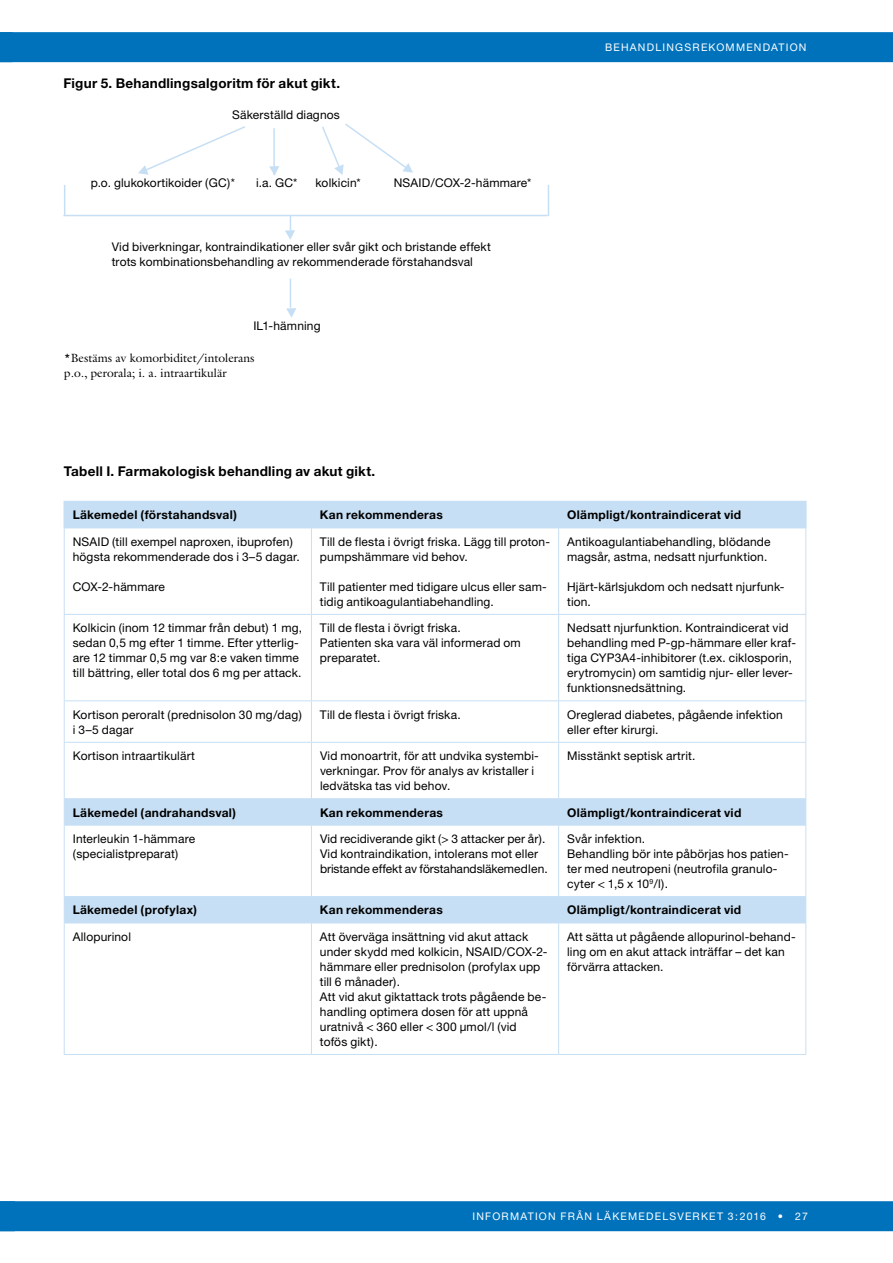
<style>
.page{position:relative;width:893px;height:1263px;background:#fff}
.page>*{position:absolute;margin:0;border:0;box-sizing:border-box;transform-origin:0 0}
.t1{font:700 13.5px "Helvetica Neue";letter-spacing:.02em;color:#000}
.t2{font:12px/15px "Helvetica Neue";letter-spacing:.015em;color:#000}
.t3{font:700 12px "Helvetica Neue";letter-spacing:.025em;color:#000}
.t4{font:12px/14.4px "Galliard LT";color:#000}
.t5{font:10.5px "Helvetica Neue";letter-spacing:.115em;color:#fff}
</style>
<div class="page">
<div style="left:0;top:1201px;width:893px;height:30px;background:#0072bc"></div>
<div style="left:0;top:32px;width:893px;height:30px;background:#0072bc"></div>
<svg style="left:65px;top:502px;width:740px;height:420px"></svg>
<svg style="left:311px;top:502px;width:1px;height:26px"></svg>
<svg style="left:558px;top:502px;width:1px;height:26px"></svg>
<hr style="left:63px;top:501px;width:248px;height:1px;background:#c7dff4">
<hr style="left:63px;top:502px;width:2px;height:26px;background:#c7dff4">
<hr style="left:311px;top:501px;width:248px;height:1px;background:#c7dff4">
<hr style="left:559px;top:501px;width:248px;height:1px;background:#c7dff4">
<hr style="left:805px;top:502px;width:2px;height:26px;background:#c7dff4">
<hr style="left:64px;top:528px;width:247px;height:1px;background:#c7dff4">
<hr style="left:64px;top:528px;width:1px;height:86px;background:#c7dff4">
<hr style="left:311px;top:528px;width:248px;height:1px;background:#c7dff4">
<hr style="left:311px;top:528px;width:1px;height:86px;background:#c7dff4">
<hr style="left:559px;top:528px;width:247px;height:1px;background:#c7dff4">
<hr style="left:558px;top:528px;width:1px;height:86px;background:#c7dff4">
<hr style="left:805px;top:528px;width:1px;height:86px;background:#c7dff4">
<hr style="left:64px;top:614px;width:247px;height:1px;background:#c7dff4">
<hr style="left:64px;top:615px;width:1px;height:85px;background:#c7dff4">
<hr style="left:311px;top:614px;width:248px;height:1px;background:#c7dff4">
<hr style="left:311px;top:615px;width:1px;height:85px;background:#c7dff4">
<hr style="left:559px;top:614px;width:247px;height:1px;background:#c7dff4">
<hr style="left:558px;top:615px;width:1px;height:85px;background:#c7dff4">
<hr style="left:805px;top:615px;width:1px;height:85px;background:#c7dff4">
<hr style="left:64px;top:700px;width:247px;height:1px;background:#c7dff4">
<hr style="left:64px;top:701px;width:1px;height:41px;background:#c7dff4">
<hr style="left:311px;top:700px;width:248px;height:1px;background:#c7dff4">
<hr style="left:311px;top:701px;width:1px;height:41px;background:#c7dff4">
<hr style="left:559px;top:700px;width:247px;height:1px;background:#c7dff4">
<hr style="left:558px;top:701px;width:1px;height:41px;background:#c7dff4">
<hr style="left:805px;top:701px;width:1px;height:41px;background:#c7dff4">
<hr style="left:64px;top:742px;width:247px;height:1px;background:#c7dff4">
<hr style="left:64px;top:743px;width:1px;height:55px;background:#c7dff4">
<hr style="left:311px;top:742px;width:248px;height:1px;background:#c7dff4">
<hr style="left:311px;top:743px;width:1px;height:55px;background:#c7dff4">
<hr style="left:559px;top:742px;width:247px;height:1px;background:#c7dff4">
<hr style="left:558px;top:743px;width:1px;height:55px;background:#c7dff4">
<hr style="left:805px;top:743px;width:1px;height:55px;background:#c7dff4">
<hr style="left:64px;top:798px;width:247px;height:1px;background:#c7dff4">
<svg style="left:64px;top:799px;width:1px;height:26px"></svg>
<hr style="left:311px;top:798px;width:248px;height:1px;background:#c7dff4">
<svg style="left:311px;top:799px;width:1px;height:26px"></svg>
<hr style="left:559px;top:798px;width:247px;height:1px;background:#c7dff4">
<svg style="left:558px;top:799px;width:1px;height:26px"></svg>
<svg style="left:805px;top:799px;width:1px;height:26px"></svg>
<hr style="left:64px;top:825px;width:247px;height:1px;background:#c7dff4">
<hr style="left:64px;top:825px;width:1px;height:71px;background:#c7dff4">
<hr style="left:311px;top:825px;width:248px;height:1px;background:#c7dff4">
<hr style="left:311px;top:825px;width:1px;height:71px;background:#c7dff4">
<hr style="left:559px;top:825px;width:247px;height:1px;background:#c7dff4">
<hr style="left:558px;top:825px;width:1px;height:71px;background:#c7dff4">
<hr style="left:805px;top:825px;width:1px;height:71px;background:#c7dff4">
<hr style="left:64px;top:896px;width:247px;height:1px;background:#c7dff4">
<svg style="left:64px;top:897px;width:1px;height:25px"></svg>
<hr style="left:311px;top:896px;width:248px;height:1px;background:#c7dff4">
<svg style="left:311px;top:897px;width:1px;height:25px"></svg>
<hr style="left:559px;top:896px;width:247px;height:1px;background:#c7dff4">
<svg style="left:558px;top:897px;width:1px;height:25px"></svg>
<svg style="left:805px;top:897px;width:1px;height:25px"></svg>
<hr style="left:64px;top:922px;width:247px;height:1px;background:#c7dff4">
<hr style="left:64px;top:923px;width:1px;height:131px;background:#c7dff4">
<hr style="left:311px;top:922px;width:248px;height:1px;background:#c7dff4">
<hr style="left:311px;top:923px;width:1px;height:131px;background:#c7dff4">
<hr style="left:559px;top:922px;width:247px;height:1px;background:#c7dff4">
<hr style="left:558px;top:923px;width:1px;height:131px;background:#c7dff4">
<hr style="left:805px;top:923px;width:1px;height:131px;background:#c7dff4">
<hr style="left:64px;top:1054px;width:247px;height:1px;background:#c7dff4">
<hr style="left:311px;top:1054px;width:248px;height:1px;background:#c7dff4">
<hr style="left:559px;top:1054px;width:247px;height:1px;background:#c7dff4">
<hr style="left:273px;top:128px;width:2px;height:47px;background:#c7dff4">
<hr style="left:64px;top:185px;width:1px;height:31px;background:#c7dff4">
<hr style="left:63px;top:215px;width:485px;height:1px;background:#c7dff4">
<hr style="left:548px;top:185px;width:1px;height:31px;background:#c7dff4">
<svg style="left:138px;top:126px;width:107px;height:49px"></svg>
<svg style="left:269px;top:166px;width:10px;height:10px"></svg>
<svg style="left:322px;top:124px;width:91px;height:51px"></svg>
<svg style="left:285px;top:216px;width:10px;height:24px"></svg>
<svg style="left:286px;top:279px;width:10px;height:39px"></svg>
<p class="t1" style="left:63px;top:75px;width:278px">Figur 5. Behandlingsalgoritm för akut gikt.</p>
<p class="t2" style="left:232px;top:107px;width:109px">Säkerställd diagnos</p>
<p class="t2" style="left:91px;top:175px;width:146px">p.o. glukokortikoider (GC)*</p>
<p class="t2" style="left:256px;top:175px;width:43px">i.a. GC*</p>
<p class="t2" style="left:315px;top:175px;width:47px">kolkicin*</p>
<p class="t2" style="left:394px;top:175px;width:139px">NSAID/COX-2-hämmare*</p>
<p class="t2" style="left:112px;top:239px;width:381px">Vid biverkningar, kontraindikationer eller svår gikt och bristande effekt trots kombinationsbehandling av rekommenderade förstahandsval</p>
<p class="t2" style="left:253px;top:318px;width:69px">IL1-hämning</p>
<p class="t4" style="left:64px;top:351px;width:192px">*Bestäms av komorbiditet/intolerans p.o., perorala; i. a. intraartikulär</p>
<p class="t1" style="left:64px;top:462px;width:313px">Tabell I. Farmakologisk behandling av akut gikt.</p>
<p class="t5" style="left:605px;top:41px;width:203px">BEHANDLINGSREKOMMENDATION</p>
<p class="t3" style="left:73px;top:508px;width:166px">Läkemedel (förstahandsval)</p>
<p class="t3" style="left:320px;top:508px;width:124px">Kan rekommenderas</p>
<p class="t3" style="left:567px;top:508px;width:176px">Olämpligt/kontraindicerat vid</p>
<p class="t2" style="left:73px;top:534px;width:229px">NSAID (till exempel naproxen, ibuprofen) högsta rekommenderade dos i 3–5 dagar.</p>
<p class="t2" style="left:73px;top:579px;width:94px">COX-2-hämmare</p>
<p class="t2" style="left:320px;top:534px;width:232px">Till de flesta i övrigt friska. Lägg till proton&shy;pumpshämmare vid behov.</p>
<p class="t2" style="left:320px;top:579px;width:228px">Till patienter med tidigare ulcus eller sam&shy;tidig antikoagulantiabehandling.</p>
<p class="t2" style="left:567px;top:534px;width:205px">Antikoagulantiabehandling, blödande magsår, astma, nedsatt njurfunktion.</p>
<p class="t2" style="left:567px;top:579px;width:219px">Hjärt-kärlsjukdom och nedsatt njurfunk&shy;tion.</p>
<p class="t2" style="left:73px;top:620px;width:231px">Kolkicin (inom 12 timmar från debut) 1 mg, sedan 0,5 mg efter 1 timme. Efter ytterlig&shy;are 12 timmar 0,5 mg var 8:e vaken timme till bättring, eller total dos 6 mg per attack.</p>
<p class="t2" style="left:320px;top:620px;width:202px">Till de flesta i övrigt friska.<br>Patienten ska vara väl informerad om preparatet.</p>
<p class="t2" style="left:567px;top:620px;width:230px">Nedsatt njurfunktion. Kontraindicerat vid behandling med P-gp-hämmare eller kraf&shy;tiga CYP3A4-inhibitorer (t.ex. ciklosporin, erytromycin) om samtidig njur- eller lever&shy;funktionsnedsättning.</p>
<p class="t2" style="left:73px;top:707px;width:231px">Kortison peroralt (prednisolon 30 mg/dag) i 3–5 dagar</p>
<p class="t2" style="left:320px;top:707px;width:142px">Till de flesta i övrigt friska.</p>
<p class="t2" style="left:567px;top:707px;width:217px">Oreglerad diabetes, pågående infektion eller efter kirurgi.</p>
<p class="t2" style="left:73px;top:748px;width:124px">Kortison intraartikulärt</p>
<p class="t2" style="left:320px;top:748px;width:220px">Vid monoartrit, för att undvika systembi&shy;verkningar. Prov för analys av kristaller i ledvätska tas vid behov.</p>
<p class="t2" style="left:567px;top:748px;width:130px">Misstänkt septisk artrit.</p>
<p class="t3" style="left:73px;top:805px;width:165px">Läkemedel (andrahandsval)</p>
<p class="t3" style="left:320px;top:805px;width:124px">Kan rekommenderas</p>
<p class="t3" style="left:567px;top:805px;width:176px">Olämpligt/kontraindicerat vid</p>
<p class="t2" style="left:73px;top:831px;width:124px">Interleukin 1-hämmare (specialistpreparat)</p>
<p class="t2" style="left:320px;top:831px;width:229px">Vid recidiverande gikt (&gt; 3 attacker per år).<br>Vid kontraindikation, intolerans mot eller bristande effekt av förstahandsläkemedlen.</p>
<p class="t2" style="left:567px;top:831px;width:223px">Svår infektion.<br>Behandling bör inte påbörjas hos patien&shy;ter med neutropeni (neutrofila granulo&shy;cyter &lt; 1,5 x 10<sup>9</sup>/l).</p>
<p class="t3" style="left:73px;top:903px;width:126px">Läkemedel (profylax)</p>
<p class="t3" style="left:320px;top:903px;width:124px">Kan rekommenderas</p>
<p class="t3" style="left:567px;top:903px;width:176px">Olämpligt/kontraindicerat vid</p>
<p class="t2" style="left:73px;top:929px;width:60px">Allopurinol</p>
<p class="t2" style="left:320px;top:929px;width:229px">Att överväga insättning vid akut attack under skydd med kolkicin, NSAID/COX-2- hämmare eller prednisolon (profylax upp till 6 månader).<br>Att vid akut giktattack trots pågående be&shy;handling optimera dosen för att uppnå uratnivå &lt; 360 eller &lt; 300 µmol/l (vid<br>tofös gikt).</p>
<p class="t2" style="left:567px;top:929px;width:230px">Att sätta ut pågående allopurinol-behand&shy;ling om en akut attack inträffar – det kan förvärra attacken.</p>
<p class="t5" style="left:472px;top:1210px;width:337px">INFORMATION FRÅN LÄKEMEDELSVERKET 3:2016 • 27</p>
</div>
